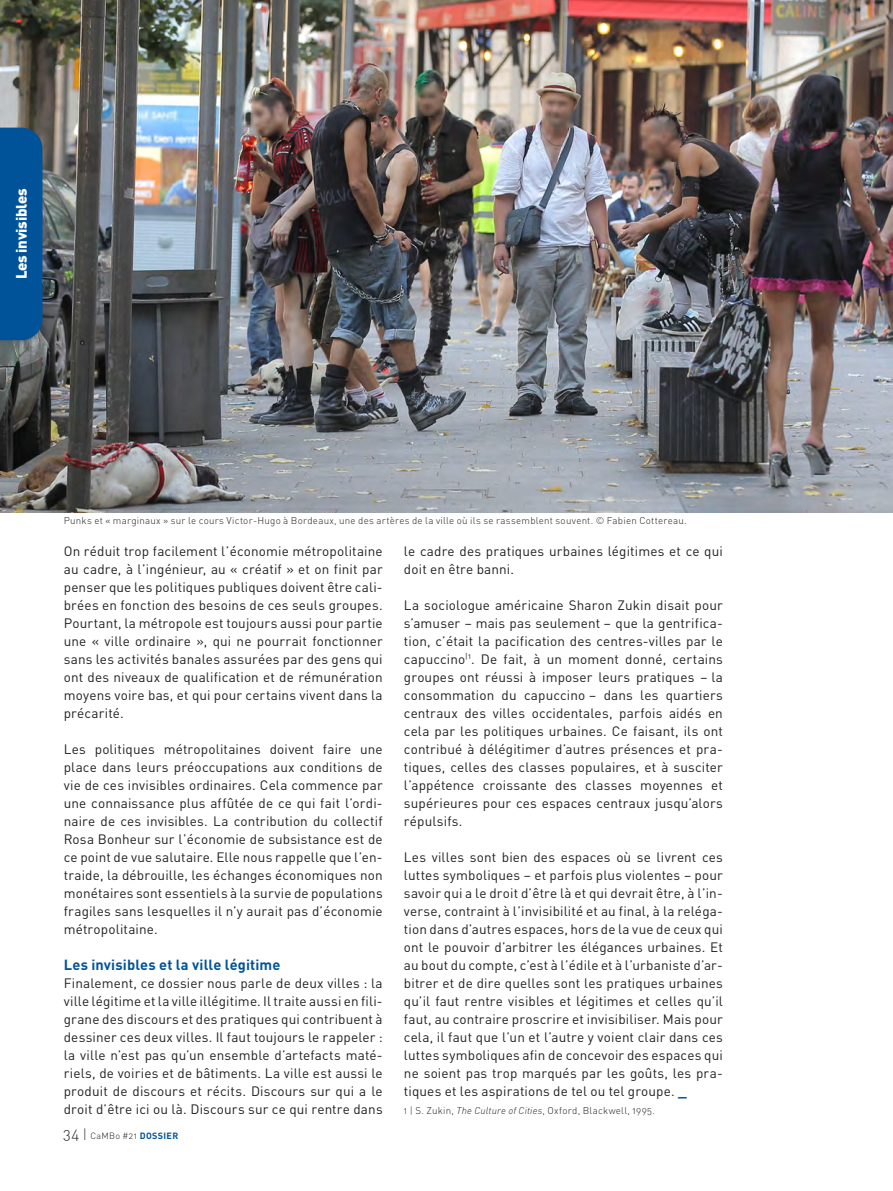
<style>
.page{position:relative;width:893px;height:1191px;background:#fff}
.page>*{position:absolute;margin:0;border:0;box-sizing:border-box;transform-origin:0 0}
.t1{font:900 15px "DINOT";letter-spacing:-.02em;color:#fff}
.Titre_dans_texte{font:700 14.55px "DINOT";letter-spacing:.01em;color:#015399}
.Texte_labeur{font:13.5px/18px "DINOT";letter-spacing:.01em;color:#231f20;text-align:justify}
.legende___note_de_b{font:300 9.75px "DINOT";letter-spacing:.025em;color:#231f20}
.t2{font:300 9px "DINOT";letter-spacing:.035em;color:#231f20}
.s1{font-size:15px}
.s2{font-size:13.5px}
.s3{font-weight:700;color:#015399}
.s4{font-weight:900;color:#015399}
.s5{font-style:italic}
</style>
<div class="page">
<img style="left:0;top:0;width:893px;height:512px">
<div style="left:0;top:128px;width:43px;height:212px;background:#015399"></div>
<p class="t1" style="left:10px;top:279px;width:92px;rotate:-90deg">Les invisibles</p>
<p class="legende___note_de_b" style="left:64px;top:513px;width:624px">Punks et « marginaux » sur le cours Victor-Hugo à Bordeaux, une des artères de la ville où ils se rassemblent souvent. © Fabien Cottereau.</p>
<p class="Texte_labeur" style="left:64px;top:541px;width:320px">On réduit trop facilement l’économie métropolitaine au cadre, à l’ingénieur, au « créatif » et on finit par penser que les politiques publiques doivent être cali&shy;brées en fonction des besoins de ces seuls groupes.<br>Pourtant, la métropole est toujours aussi pour partie une « ville ordinaire », qui ne pourrait fonctionner sans les activités banales assurées par des gens qui ont des niveaux de qualification et de rémunération moyens voire bas, et qui pour certains vivent dans la précarité.</p>
<p class="Texte_labeur" style="left:64px;top:739px;width:320px">Les politiques métropolitaines doivent faire une place dans leurs préoccupations aux conditions de vie de ces invisibles ordinaires. Cela commence par une connaissance plus affûtée de ce qui fait l’ordi&shy;naire de ces invisibles. La contribution du collectif Rosa Bonheur sur l’économie de subsistance est de ce point de vue salutaire. Elle nous rappelle que l’en&shy;traide, la débrouille, les échanges économiques non monétaires sont essentiels à la survie de populations fragiles sans lesquelles il n’y aurait pas d’économie métropolitaine.</p>
<p class="Titre_dans_texte" style="left:64px;top:953px;width:218px">Les invisibles et la ville légitime</p>
<p class="Texte_labeur" style="left:64px;top:973px;width:320px">Finalement, ce dossier nous parle de deux villes : la ville légitime et la ville illégitime. Il traite aussi en fili&shy;grane des discours et des pratiques qui contribuent à dessiner ces deux villes. Il faut toujours le rappeler : la ville n’est pas qu’un ensemble d’artefacts maté&shy;riels, de voiries et de bâtiments. La ville est aussi le produit de discours et récits. Discours sur qui a le droit d’être ici ou là. Discours sur ce qui rentre dans</p>
<p class="t2" style="left:63px;top:1128px;width:117px"><span class="s1">34</span> <span class="s2">|</span> CaMBo #21 <span class="s3">DOSSIER</span></p>
<p class="Texte_labeur" style="left:404px;top:541px;width:320px">le cadre des pratiques urbaines légitimes et ce qui doit en être banni.</p>
<p class="Texte_labeur" style="left:404px;top:595px;width:320px">La sociologue américaine Sharon Zukin disait pour s’amuser – mais pas seulement – que la gentrifica&shy;tion, c’était la pacification des centres-villes par le capuccino<sup>|1</sup>. De fait, à un moment donné, certains groupes ont réussi à imposer leurs pratiques – la consommation du capuccino – dans les quartiers centraux des villes occidentales, parfois aidés en cela par les politiques urbaines. Ce faisant, ils ont contribué à délégitimer d’autres présences et pra&shy;tiques, celles des classes populaires, et à susciter l’appétence croissante des classes moyennes et supérieures pour ces espaces centraux jusqu’alors répulsifs.</p>
<p class="Texte_labeur" style="left:404px;top:847px;width:320px">Les villes sont bien des espaces où se livrent ces luttes symboliques – et parfois plus violentes – pour savoir qui a le droit d’être là et qui devrait être, à l’in&shy;verse, contraint à l’invisibilité et au final, à la reléga&shy;tion dans d’autres espaces, hors de la vue de ceux qui ont le pouvoir d’arbitrer les élégances urbaines. Et au bout du compte, c’est à l’édile et à l’urbaniste d’ar&shy;bitrer et de dire quelles sont les pratiques urbaines qu’il faut rentre visibles et légitimes et celles qu’il faut, au contraire proscrire et invisibiliser. Mais pour cela, il faut que l’un et l’autre y voient clair dans ces luttes symboliques afin de concevoir des espaces qui ne soient pas trop marqués par les goûts, les pra&shy;tiques et les aspirations de tel ou tel groupe. <span class="s4">_</span></p>
<p class="legende___note_de_b" style="left:404px;top:1103px;width:253px">1 | S. Zukin, <span class="s5">The Culture of Cities</span>, Oxford, Blackwell, 1995.</p>
</div>
